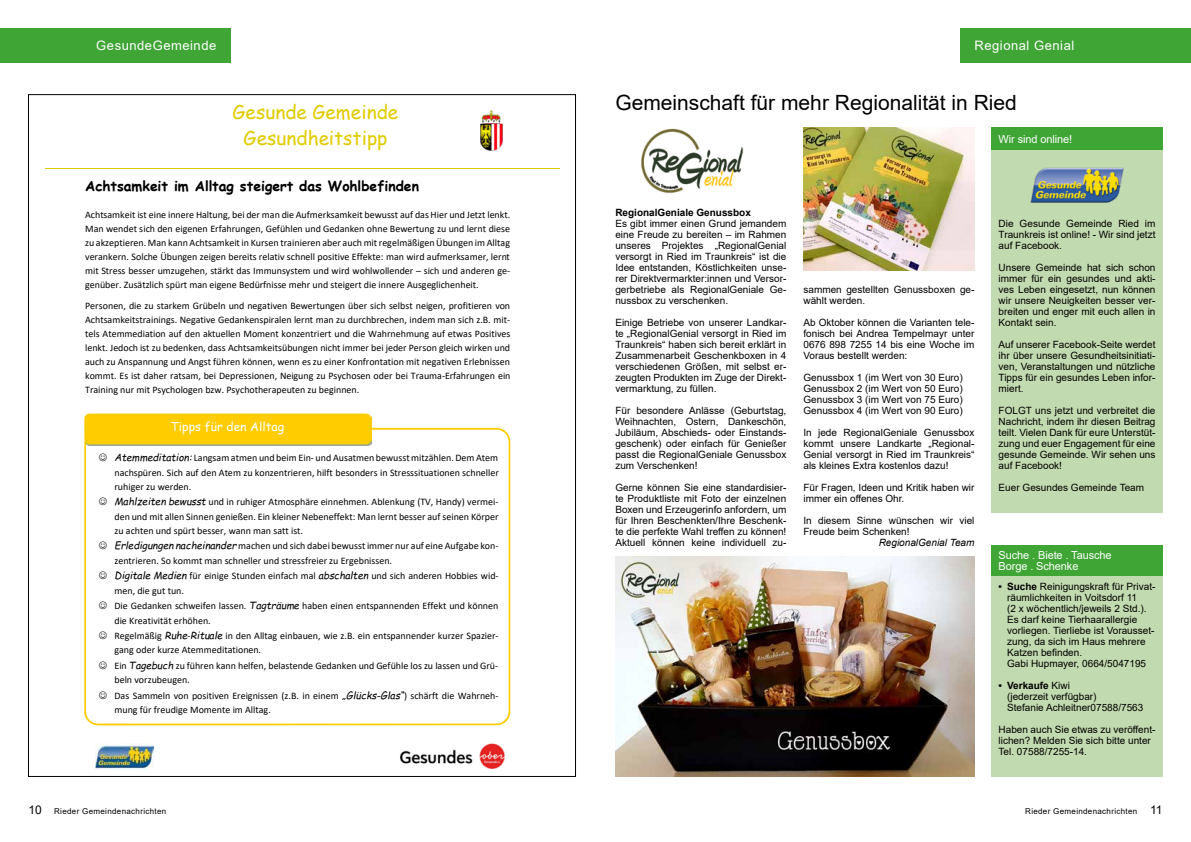
<style>
.page{position:relative;width:1191px;height:842px;background:#fff}
.page>*{position:absolute;margin:0;border:0;box-sizing:border-box;transform-origin:0 0}
.t1{font:21px "Arial";color:#000}
.t2{font:19.1px/26.6px "Comic Sans MS";color:#e1cc00;text-align:center}
.t3{font:700 13.9px "Comic Sans MS";color:#000}
.t4{font:13px "Arial";letter-spacing:.04em;color:#fff}
.t5{font:12.1px "Comic Sans MS";color:#fff}
.t6{font:12px "Arial";color:#000}
.t7{font:11px/11px "Arial";letter-spacing:-.01em;color:#fff}
.t8{font:10px/11px "Arial";color:#000;text-align:justify}
.t9{font:10px/14px "Calibri";color:#000;text-align:justify}
.t10{font:700 10px "Arial";color:#000}
.t11{font:italic 10px "Arial";color:#000}
.t12{font:8px "Arial";letter-spacing:.04em;color:#000}
.s1{font-family:"Comic Sans MS";font-style:italic}
.s2{font-weight:700}
.s3{font-size:12px}
</style>
<div class="page">
<div style="left:960px;top:28px;width:231px;height:34px;background:#3fa535"></div>
<div style="left:0;top:28px;width:230px;height:34px;background:#3fa535"></div>
<img style="left:96px;top:743px;width:58px;height:26px">
<img style="left:480px;top:110px;width:23px;height:40px">
<img style="left:400px;top:743px;width:105px;height:27px">
<hr style="left:45px;top:169px;width:514px;height:1px;background:#e1cc00">
<svg style="left:84px;top:428px;width:426px;height:297px"></svg>
<img style="left:84px;top:413px;width:288px;height:32px">
<img style="left:641px;top:128px;width:103px;height:65px">
<div style="left:991px;top:545px;width:171px;height:31px;background:#3fa535"></div>
<div style="left:991px;top:576px;width:171px;height:200px;background:#c2daaf"></div>
<img style="left:615px;top:556px;width:359px;height:220px">
<img style="left:803px;top:127px;width:171px;height:143px">
<div style="left:991px;top:149px;width:171px;height:363px;background:#c2daaf"></div>
<div style="left:991px;top:127px;width:171px;height:22px;background:#3fa535"></div>
<img style="left:1013px;top:149px;width:127px;height:54px">
<svg style="left:99px;top:454px;width:8px;height:7px"></svg>
<svg style="left:99px;top:497px;width:8px;height:8px"></svg>
<svg style="left:99px;top:541px;width:8px;height:8px"></svg>
<svg style="left:99px;top:571px;width:8px;height:8px"></svg>
<svg style="left:99px;top:601px;width:8px;height:8px"></svg>
<svg style="left:99px;top:631px;width:8px;height:8px"></svg>
<svg style="left:99px;top:661px;width:8px;height:8px"></svg>
<svg style="left:99px;top:691px;width:8px;height:8px"></svg>
<h3 class="t4" style="left:96px;top:37px;width:122px">GesundeGemeinde</h3>
<h3 class="t4" style="left:974px;top:37px;width:101px">Regional Genial</h3>
<h2 class="t2" style="left:233px;top:98px;width:167px">Gesunde Gemeinde<br>Gesundheitstipp</h2>
<h3 class="t3" style="left:85px;top:176px;width:335px">Achtsamkeit im Alltag steigert das Wohlbefinden</h3>
<p class="t9" style="left:85px;top:207px;width:426px">Achtsamkeit ist eine innere Haltung, bei der man die Aufmerksamkeit bewusst auf das Hier und Jetzt lenkt.<br>Man wendet sich den eigenen Erfahrungen, Gefühlen und Gedanken ohne Bewertung zu und lernt diese zu akzeptieren. Man kann Achtsamkeit in Kursen trainieren aber auch mit regelmäßigen Übungen im Alltag verankern. Solche Übungen zeigen bereits relativ schnell positive Effekte: man wird aufmerksamer, lernt mit Stress besser umzugehen, stärkt das Immunsystem und wird wohlwollender – sich und anderen ge&shy;genüber. Zusätzlich spürt man eigene Bedürfnisse mehr und steigert die innere Ausgeglichenheit.</p>
<p class="t9" style="left:85px;top:299px;width:427px">Personen, die zu starkem Grübeln und negativen Bewertungen über sich selbst neigen, profitieren von Achtsamkeitstrainings. Negative Gedankenspiralen lernt man zu durchbrechen, indem man sich z.B. mit&shy;tels Atemmediation auf den aktuellen Moment konzentriert und die Wahrnehmung auf etwas Positives lenkt. Jedoch ist zu bedenken, dass Achtsamkeitsübungen nicht immer bei jeder Person gleich wirken und auch zu Anspannung und Angst führen können, wenn es zu einer Konfrontation mit negativen Erlebnissen kommt. Es ist daher ratsam, bei Depressionen, Neigung zu Psychosen oder bei Trauma-Erfahrungen ein Training nur mit Psychologen bzw. Psychotherapeuten zu beginnen.</p>
<p class="t5" style="left:171px;top:418px;width:115px">Tipps für den Alltag</p>
<p class="t9" style="left:114px;top:450px;width:386px;line-height:14.3px"><span class="s1">Atemmeditation:</span> Langsam atmen und beim Ein- und Ausatmen bewusst mitzählen. Dem Atem nachspüren. Sich auf den Atem zu konzentrieren, hilft besonders in Stresssituationen schneller ruhiger zu werden.</p>
<p class="t9" style="left:114px;top:494px;width:386px;line-height:14.3px"><span class="s1">Mahlzeiten bewusst</span> und in ruhiger Atmosphäre einnehmen. Ablenkung (TV, Handy) vermei&shy;den und mit allen Sinnen genießen. Ein kleiner Nebeneffekt: Man lernt besser auf seinen Körper zu achten und spürt besser, wann man satt ist.</p>
<p class="t9" style="left:114px;top:538px;width:386px;line-height:15px;text-align:left"><span class="s1">Erledigungen nacheinander</span> machen und sich dabei bewusst immer nur auf eine Aufgabe kon&shy;zentrieren. So kommt man schneller und stressfreier zu Ergebnissen.<br><span class="s1">Digitale Medien</span> für einige Stunden einfach mal <span class="s1">abschalten</span> und sich anderen Hobbies wid&shy;men, die gut tun.<br>Die Gedanken schweifen lassen. <span class="s1">Tagträume</span> haben einen entspannenden Effekt und können die Kreativität erhöhen.<br>Regelmäßig <span class="s1">Ruhe</span>-<span class="s1">Rituale</span> in den Alltag einbauen, wie z.B. ein entspannender kurzer Spazier&shy;gang oder kurze Atemmeditationen.<br>Ein <span class="s1">Tagebuch</span> zu führen kann helfen, belastende Gedanken und Gefühle los zu lassen und Grü&shy;beln vorzubeugen.<br>Das Sammeln von positiven Ereignissen (z.B. in einem <span class="s1">„Glücks-Glas“</span>) schärft die Wahrneh&shy;mung für freudige Momente im Alltag.</p>
<h1 class="t1" style="left:615px;top:88px;width:403px">Gemeinschaft für mehr Regionalität in Ried</h1>
<p class="t7" style="left:998px;top:133px;width:75px">Wir sind online!</p>
<p class="t10" style="left:615px;top:205px;width:137px">RegionalGeniale Genussbox</p>
<p class="t8" style="left:615px;top:217px;width:173px">Es gibt immer einen Grund jemandem eine Freude zu bereiten – im Rahmen unseres Projektes „RegionalGenial versorgt in Ried im Traunkreis“ ist die Idee entstanden, Köstlichkeiten unse&shy;rer Direktvermarkter:innen und Versor&shy;gerbetriebe als RegionalGeniale Ge&shy;nussbox zu verschenken.</p>
<p class="t8" style="left:615px;top:316px;width:173px">Einige Betriebe von unserer Landkar&shy;te „RegionalGenial versorgt in Ried im Traunkreis“ haben sich bereit erklärt in Zusammenarbeit Geschenkboxen in 4 verschiedenen Größen, mit selbst er&shy;zeugten Produkten im Zuge der Direkt&shy;vermarktung, zu füllen.</p>
<p class="t8" style="left:615px;top:404px;width:173px">Für besondere Anlässe (Geburtstag, Weihnachten, Ostern, Dankeschön, Jubiläum, Abschieds- oder Einstands&shy;geschenk) oder einfach für Genießer passt die RegionalGeniale Genussbox zum Verschenken!</p>
<p class="t8" style="left:615px;top:481px;width:173px">Gerne können Sie eine standardisier&shy;te Produktliste mit Foto der einzelnen Boxen und Erzeugerinfo anfordern, um für Ihren Beschenkten/Ihre Beschenk&shy;te die perfekte Wahl treffen zu können!<br>Aktuell können keine individuell zu-</p>
<p class="t8" style="left:803px;top:283px;width:173px">sammen gestellten Genussboxen ge&shy;wählt werden.</p>
<p class="t8" style="left:803px;top:316px;width:173px">Ab Oktober können die Varianten tele&shy;fonisch bei Andrea Tempelmayr unter 0676 898 7255 14 bis eine Woche im Voraus bestellt werden:</p>
<p class="t8" style="left:803px;top:371px;width:161px">Genussbox 1 (im Wert von 30 Euro)<br>Genussbox 2 (im Wert von 50 Euro)<br>Genussbox 3 (im Wert von 75 Euro)<br>Genussbox 4 (im Wert von 90 Euro)</p>
<p class="t8" style="left:803px;top:426px;width:173px">In jede RegionalGeniale Genussbox kommt unsere Landkarte „Regional-Genial versorgt in Ried im Traunkreis“ als kleines Extra kostenlos dazu!</p>
<p class="t8" style="left:803px;top:481px;width:173px">Für Fragen, Ideen und Kritik haben wir immer ein offenes Ohr.</p>
<p class="t8" style="left:803px;top:514px;width:173px">In diesem Sinne wünschen wir viel<br>Freude beim Schenken!</p>
<p class="t11" style="left:878px;top:536px;width:97px">RegionalGenial Team</p>
<p class="t8" style="left:998px;top:217px;width:158px">Die Gesunde Gemeinde Ried im Traunkreis ist online! - Wir sind jetzt auf Facebook.</p>
<p class="t8" style="left:998px;top:261px;width:158px">Unsere Gemeinde hat sich schon immer für ein gesundes und akti&shy;ves Leben eingesetzt, nun können wir unsere Neuigkeiten besser ver&shy;breiten und enger mit euch allen in Kontakt sein.</p>
<p class="t8" style="left:998px;top:338px;width:158px">Auf unserer Facebook-Seite werdet ihr über unsere Gesundheitsinitiati&shy;ven, Veranstaltungen und nützliche Tipps für ein gesundes Leben infor&shy;miert.</p>
<p class="t8" style="left:998px;top:404px;width:158px">FOLGT uns jetzt und verbreitet die Nachricht, indem ihr diesen Beitrag teilt. Vielen Dank für eure Unterstüt&shy;zung und euer Engagement für eine gesunde Gemeinde. Wir sehen uns auf Facebook!</p>
<p class="t8" style="left:998px;top:481px;width:147px">Euer Gesundes Gemeinde Team</p>
<p class="t7" style="left:998px;top:550px;width:114px">Suche . Biete . Tausche<br>Borge . Schenke</p>
<p class="t8" style="left:1007px;top:580px;width:150px;text-align:left;text-indent:-8px"><span class="s2">• Suche</span> Reinigungskraft für Privat&shy;räumlichkeiten in Voitsdorf 11<br>(2 x wöchentlich/jeweils 2 Std.).<br>Es darf keine Tierhaarallergie vorliegen. Tierliebe ist Vorausset&shy;zung, da sich im Haus mehrere<br>Katzen befinden.<br>Gabi Hupmayer, 0664/5047195</p>
<p class="t8" style="left:1007px;top:679px;width:138px;text-align:left;text-indent:-8px"><span class="s2">• Verkaufe</span> Kiwi<br>(jederzeit verfügbar)<br>Stefanie Achleitner07588/7563</p>
<p class="t8" style="left:998px;top:723px;width:158px;text-align:left">Haben auch Sie etwas zu veröffent&shy;lichen? Melden Sie sich bitte unter<br>Tel. 07588/7255-14.</p>
<p class="t6" style="left:28px;top:801px;width:15px">10</p>
<p class="t12" style="left:54px;top:805px;width:114px">Rieder Gemeindenachrichten</p>
<p class="t12" style="left:1025px;top:805px;width:139px">Rieder Gemeindenachrichten <span class="s3">11</span></p>
</div>
